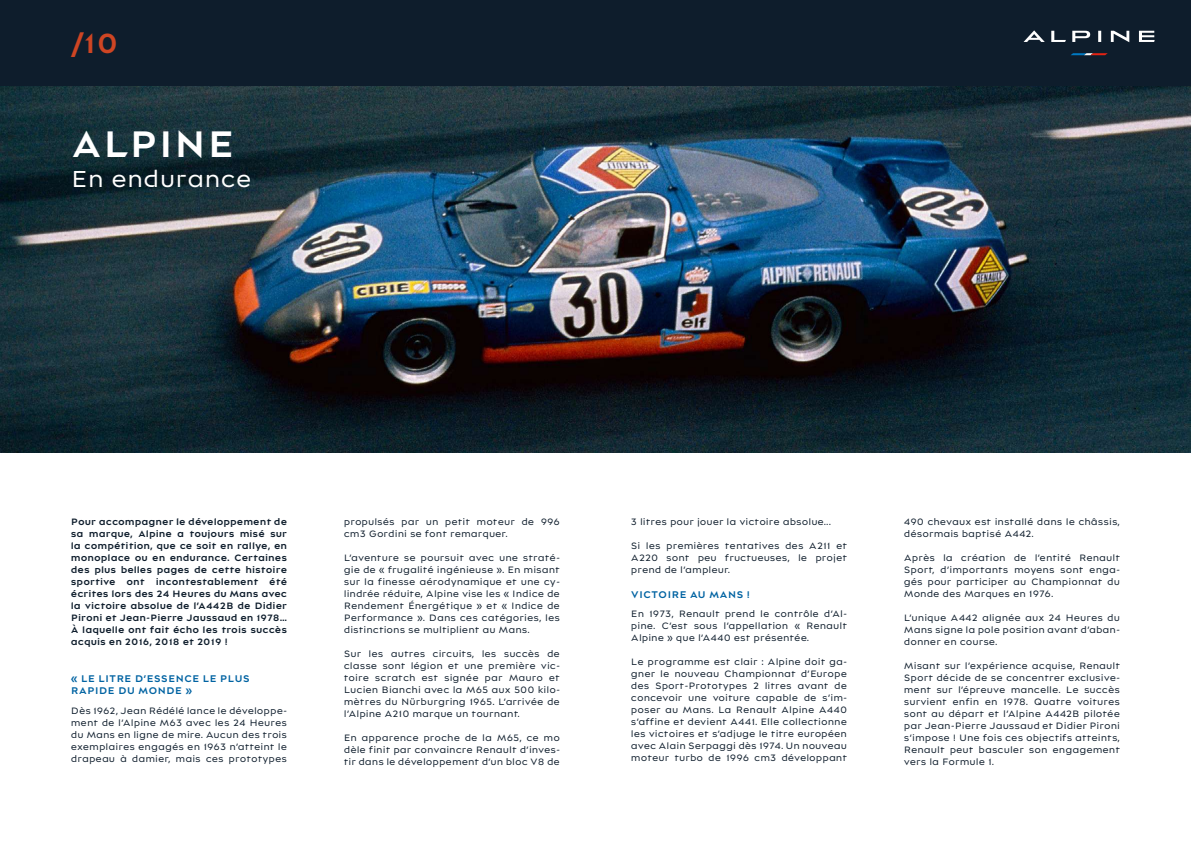
<style>
.page{position:relative;width:1191px;height:842px;background:#fff}
.page>*{position:absolute;margin:0;border:0;box-sizing:border-box;transform-origin:0 0}
.t1{font:600 40px "Alpine New Alps";color:#fff}
.t2{font:600 30px "Alpine New Alps";color:#ce4523}
.t3{font:25px "Alpine New Alps";color:#fff}
.t4{font:600 10.5px/12.6px "Alpine New Alps";color:#0063a2}
.t5{font:10px/12px "Alpine New Alps";color:#0e1d2c;text-align:justify}
.t6{font:600 10px/12px "Alpine New Alps";color:#0e1d2c;text-align:justify}
</style>
<div class="page">
<img style="left:0;top:86px;width:1191px;height:366px">
<div style="left:0;top:0;width:1191px;height:86px;background:#0e1d2c"></div>
<svg style="left:1023px;top:30px;width:131px;height:12px"></svg>
<svg style="left:1071px;top:53px;width:36px;height:2px"></svg>
<h2 class="t2" style="left:71px;top:22px;width:49px">/10</h2>
<h1 class="t1" style="left:71px;top:116px;width:165px">ALPINE</h1>
<h3 class="t3" style="left:71px;top:162px;width:182px">En endurance</h3>
<p class="t6" style="left:71px;top:515px;width:218px">Pour accompagner le développement de sa marque, Alpine a toujours misé sur la compétition, que ce soit en rallye, en monoplace ou en endurance. Certaines des plus belles pages de cette histoire sportive ont incontestablement été écrites lors des 24 Heures du Mans avec la victoire absolue de l’A442B de Didier Pironi et Jean-Pierre Jaussaud en 1978… À laquelle ont fait écho les trois succès acquis en 2016, 2018 et 2019 !</p>
<p class="t4" style="left:71px;top:671px;width:181px">« LE LITRE D’ESSENCE LE PLUS<br>RAPIDE DU MONDE »</p>
<p class="t5" style="left:71px;top:704px;width:218px">Dès 1962, Jean Rédélé lance le développe&shy;ment de l’Alpine M63 avec les 24 Heures du Mans en ligne de mire. Aucun des trois exemplaires engagés en 1963 n’atteint le drapeau à damier, mais ces prototypes</p>
<p class="t5" style="left:344px;top:515px;width:218px">propulsés par un petit moteur de 996 cm3 Gordini se font remarquer.</p>
<p class="t5" style="left:344px;top:551px;width:218px">L’aventure se poursuit avec une straté&shy;gie de « frugalité ingénieuse ». En misant sur la finesse aérodynamique et une cy&shy;lindrée réduite, Alpine vise les « Indice de Rendement Énergétique » et « Indice de Performance ». Dans ces catégories, les distinctions se multiplient au Mans.</p>
<p class="t5" style="left:344px;top:647px;width:218px">Sur les autres circuits, les succès de classe sont légion et une première vic&shy;toire scratch est signée par Mauro et Lucien Bianchi avec la M65 aux 500 kilo&shy;mètres du Nürburgring 1965. L’arrivée de l’Alpine A210 marque un tournant.</p>
<p class="t5" style="left:344px;top:731px;width:218px">En apparence proche de la M65, ce mo dèle finit par convaincre Renault d’inves&shy;tir dans le développement d’un bloc V8 de</p>
<p class="t5" style="left:631px;top:515px;width:202px">3 litres pour jouer la victoire absolue...</p>
<p class="t5" style="left:631px;top:539px;width:218px">Si les premières tentatives des A211 et A220 sont peu fructueuses, le projet prend de l’ampleur.</p>
<p class="t4" style="left:631px;top:587px;width:121px">VICTOIRE AU MANS !</p>
<p class="t5" style="left:631px;top:607px;width:218px">En 1973, Renault prend le contrôle d’Al&shy;pine. C’est sous l’appellation « Renault Alpine » que l’A440 est présentée.</p>
<p class="t5" style="left:631px;top:655px;width:218px">Le programme est clair : Alpine doit ga&shy;gner le nouveau Championnat d’Europe des Sport-Prototypes 2 litres avant de concevoir une voiture capable de s’im&shy;poser au Mans. La Renault Alpine A440 s’affine et devient A441. Elle collectionne les victoires et s’adjuge le titre européen avec Alain Serpaggi dès 1974. Un nouveau moteur turbo de 1996 cm3 développant</p>
<p class="t5" style="left:904px;top:515px;width:218px">490 chevaux est installé dans le châssis, désormais baptisé A442.</p>
<p class="t5" style="left:904px;top:551px;width:218px">Après la création de l’entité Renault Sport, d’importants moyens sont enga&shy;gés pour participer au Championnat du Monde des Marques en 1976.</p>
<p class="t5" style="left:904px;top:611px;width:218px">L’unique A442 alignée aux 24 Heures du Mans signe la pole position avant d’aban&shy;donner en course.</p>
<p class="t5" style="left:904px;top:659px;width:218px">Misant sur l’expérience acquise, Renault Sport décide de se concentrer exclusive&shy;ment sur l’épreuve mancelle. Le succès survient enfin en 1978. Quatre voitures sont au départ et l’Alpine A442B pilotée par Jean-Pierre Jaussaud et Didier Pironi s’impose ! Une fois ces objectifs atteints, Renault peut basculer son engagement vers la Formule 1.</p>
</div>
